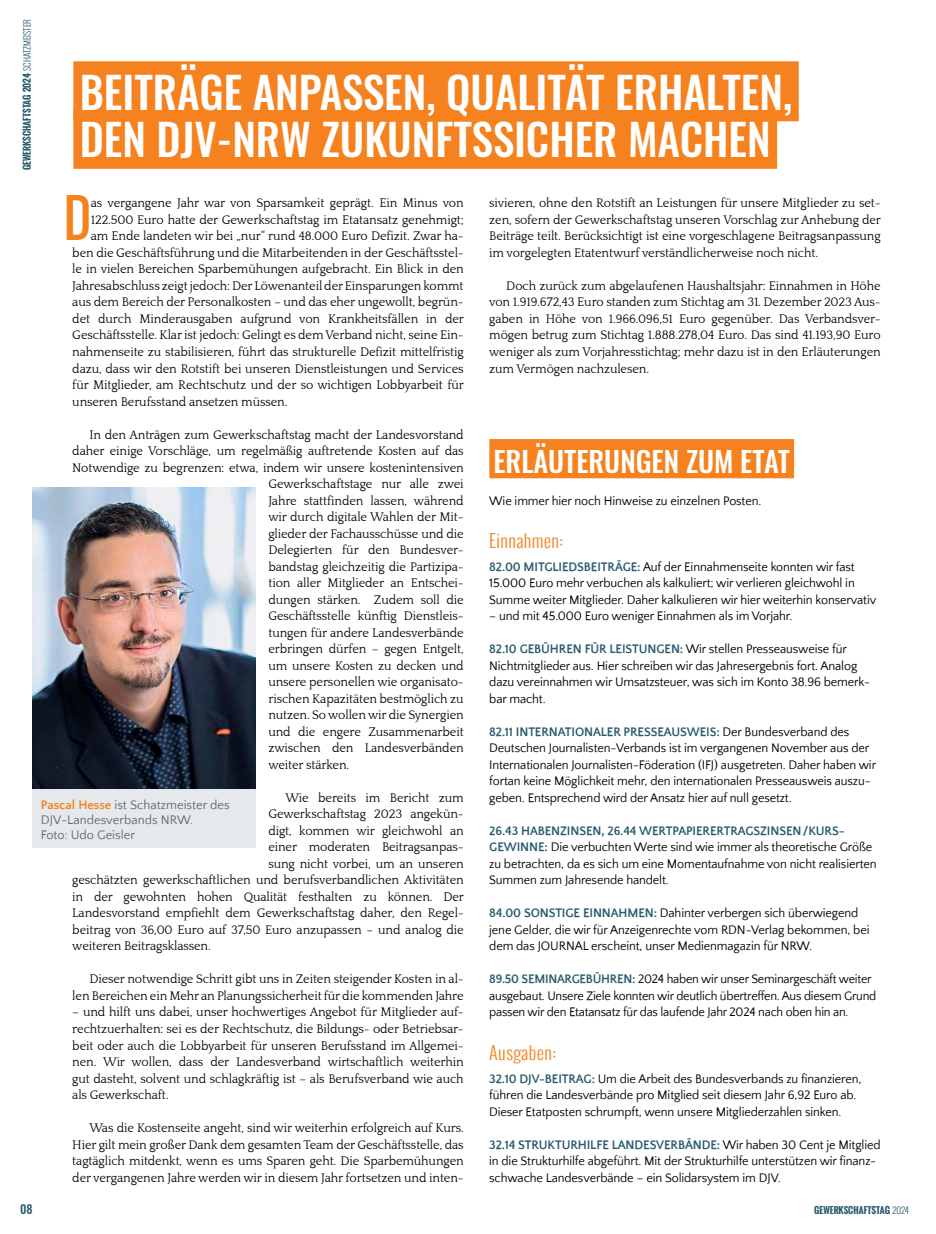
<style>
.page{position:relative;width:936px;height:1234px;background:#fff}
.page>*{position:absolute;margin:0;border:0;box-sizing:border-box;transform-origin:0 0}
.t1{font:50.4px "Oswald";color:#f5821f}
.t2{font:500 43.35px/47.5px "Oswald";color:#fff}
.t3{font:500 28.35px "Oswald";color:#fff}
.t4{font:300 18px "Oswald";letter-spacing:.02em;color:#f5821f}
.t5{font:12.75px/16.5px "Quattrocento";letter-spacing:-.01em;color:#000;text-align:justify}
.t6{font:12.75px/16.5px "Quattrocento Sans";letter-spacing:-.01em;color:#000}
.t7{font:12.75px/15px "Quattrocento Sans";color:#606970}
.t8{font:500 12px "Oswald";color:#285b6e}
.t9{font:700 9px "Oswald";color:#285b6e}
.s1{font-weight:300}
.s2{font-weight:700;color:#f5821f}
.s3{font-weight:700;color:#285b6e}
</style>
<div class="page">
<div style="left:489px;top:439px;width:305px;height:39px;background:#f5821f"></div>
<div style="left:73px;top:61px;width:725px;height:60px;background:#f5821f"></div>
<div style="left:73px;top:109px;width:704px;height:60px;background:#f5821f"></div>
<img style="left:32px;top:487px;width:223px;height:302px">
<div style="left:32px;top:789px;width:223px;height:58px;background:#e5e9eb"></div>
<p class="t9" style="left:20px;top:170px;width:153px;rotate:-90deg">GEWERKSCHAFTSTAG 2024 <span class="s1">SCHATZMEISTER</span></p>
<h2 class="t2" style="left:80px;top:64px;width:714px">BEITRÄGE ANPASSEN, QUALITÄT ERHALTEN,<br>DEN DJV-NRW ZUKUNFTSSICHER MACHEN</h2>
<h1 class="t1" style="left:64px;top:181px;width:29px">D</h1>
<p class="t5" style="left:91px;top:195px;width:374px">as vergangene Jahr war von Sparsamkeit geprägt. Ein Minus von</p>
<p class="t5" style="left:91px;top:212px;width:374px">122.500 Euro hatte der Gewerkschaftstag im Etatansatz genehmigt;</p>
<p class="t5" style="left:91px;top:228px;width:374px">am Ende landeten wir bei „nur“ rund 48.000 Euro Defizit. Zwar ha-</p>
<p class="t5" style="left:72px;top:245px;width:393px">ben die Geschäftsführung und die Mitarbeitenden in der Geschäftsstel-</p>
<p class="t5" style="left:72px;top:261px;width:393px">le in vielen Bereichen Sparbemühungen aufgebracht. Ein Blick in den</p>
<p class="t5" style="left:72px;top:278px;width:393px">Jahresabschluss zeigt jedoch: Der Löwenanteil der Einsparungen kommt</p>
<p class="t5" style="left:72px;top:294px;width:393px">aus dem Bereich der Personalkosten – und das eher ungewollt, begrün-</p>
<p class="t5" style="left:72px;top:311px;width:393px">det durch Minderausgaben aufgrund von Krankheitsfällen in der</p>
<p class="t5" style="left:72px;top:327px;width:393px">Geschäftsstelle. Klar ist jedoch: Gelingt es dem Verband nicht, seine Ein-</p>
<p class="t5" style="left:72px;top:344px;width:393px">nahmenseite zu stabilisieren, führt das strukturelle Defizit mittelfristig</p>
<p class="t5" style="left:72px;top:360px;width:393px">dazu, dass wir den Rotstift bei unseren Dienstleistungen und Services</p>
<p class="t5" style="left:72px;top:377px;width:393px">für Mitglieder, am Rechtschutz und der so wichtigen Lobbyarbeit für</p>
<p class="t5" style="left:72px;top:393px;width:217px">unseren Berufsstand ansetzen müssen.</p>
<p class="t5" style="left:89px;top:426px;width:376px">In den Anträgen zum Gewerkschaftstag macht der Landesvorstand</p>
<p class="t5" style="left:72px;top:443px;width:393px">daher einige Vorschläge, um regelmäßig auftretende Kosten auf das</p>
<p class="t5" style="left:72px;top:459px;width:393px">Notwendige zu begrenzen: etwa, indem wir unsere kostenintensiven</p>
<p class="t5" style="left:268px;top:476px;width:197px">Gewerkschaftstage nur alle zwei</p>
<p class="t5" style="left:268px;top:492px;width:197px">Jahre stattfinden lassen, während</p>
<p class="t5" style="left:268px;top:509px;width:197px">wir durch digitale Wahlen der Mit-</p>
<p class="t5" style="left:268px;top:525px;width:197px">glieder der Fachausschüsse und die</p>
<p class="t5" style="left:268px;top:542px;width:197px">Delegierten für den Bundesver-</p>
<p class="t5" style="left:268px;top:558px;width:197px">bandstag gleichzeitig die Partizipa-</p>
<p class="t5" style="left:268px;top:575px;width:197px">tion aller Mitglieder an Entschei-</p>
<p class="t5" style="left:268px;top:591px;width:197px">dungen stärken. Zudem soll die</p>
<p class="t5" style="left:268px;top:608px;width:197px">Geschäftsstelle künftig Dienstleis-</p>
<p class="t5" style="left:268px;top:624px;width:197px">tungen für andere Landesverbände</p>
<p class="t5" style="left:268px;top:641px;width:197px">erbringen dürfen – gegen Entgelt,</p>
<p class="t5" style="left:268px;top:657px;width:197px">um unsere Kosten zu decken und</p>
<p class="t5" style="left:268px;top:674px;width:197px">unsere personellen wie organisato-</p>
<p class="t5" style="left:268px;top:690px;width:197px">rischen Kapazitäten bestmöglich zu</p>
<p class="t5" style="left:268px;top:707px;width:197px">nutzen. So wollen wir die Synergien</p>
<p class="t5" style="left:268px;top:723px;width:197px">und die engere Zusammenarbeit</p>
<p class="t5" style="left:268px;top:740px;width:197px">zwischen den Landesverbänden</p>
<p class="t5" style="left:268px;top:756px;width:82px">weiter stärken.</p>
<p class="t5" style="left:285px;top:789px;width:180px">Wie bereits im Bericht zum</p>
<p class="t5" style="left:268px;top:806px;width:197px">Gewerkschaftstag 2023 angekün-</p>
<p class="t5" style="left:268px;top:822px;width:197px">digt, kommen wir gleichwohl an</p>
<p class="t5" style="left:268px;top:839px;width:197px">einer moderaten Beitragsanpas-</p>
<p class="t5" style="left:268px;top:855px;width:197px">sung nicht vorbei, um an unseren</p>
<p class="t5" style="left:72px;top:872px;width:393px">geschätzten gewerkschaftlichen und berufsverbandlichen Aktivitäten</p>
<p class="t5" style="left:72px;top:888px;width:393px">in der gewohnten hohen Qualität festhalten zu können. Der</p>
<p class="t5" style="left:72px;top:905px;width:391px">Landesvorstand empfiehlt dem Gewerkschaftstag daher, den Regel-</p>
<p class="t5" style="left:72px;top:921px;width:393px">beitrag von 36,00 Euro auf 37,50 Euro anzupassen – und analog die</p>
<p class="t5" style="left:72px;top:938px;width:140px">weiteren Beitragsklassen.</p>
<p class="t5" style="left:72px;top:971px;width:393px;text-align:right">Dieser notwendige Schritt gibt uns in Zeiten steigender Kosten in al&shy;len Bereichen ein Mehr an Planungssicherheit für die kommenden Jahre</p>
<p class="t5" style="left:72px;top:1004px;width:393px">– und hilft uns dabei, unser hochwertiges Angebot für Mitglieder auf&shy;rechtzuerhalten: sei es der Rechtschutz, die Bildungs- oder Betriebsar&shy;beit oder auch die Lobbyarbeit für unseren Berufsstand im Allgemei&shy;nen. Wir wollen, dass der Landesverband wirtschaftlich weiterhin gut dasteht, solvent und schlagkräftig ist – als Berufsverband wie auch als Gewerkschaft.</p>
<p class="t5" style="left:72px;top:1119px;width:393px;text-indent:17px">Was die Kostenseite angeht, sind wir weiterhin erfolgreich auf Kurs.<br>Hier gilt mein großer Dank dem gesamten Team der Geschäftsstelle, das tagtäglich mitdenkt, wenn es ums Sparen geht. Die Sparbemühungen der vergangenen Jahre werden wir in diesem Jahr fortsetzen und inten-</p>
<p class="t7" style="left:41px;top:797px;width:190px"><span class="s2">Pascal Hesse</span> ist Schatzmeister des<br>DJV-Landesverbands NRW.<br>Foto: Udo Geisler</p>
<p class="t5" style="left:489px;top:195px;width:393px">sivieren, ohne den Rotstift an Leistungen für unsere Mitglieder zu set&shy;zen, sofern der Gewerkschaftstag unseren Vorschlag zur Anhebung der Beiträge teilt. Berücksichtigt ist eine vorgeschlagene Beitragsanpassung im vorgelegten Etatentwurf verständlicherweise noch nicht.</p>
<p class="t5" style="left:489px;top:278px;width:393px;text-align:left;text-indent:17px">Doch zurück zum abgelaufenen Haushaltsjahr: Einnahmen in Höhe von 1.919.672,43 Euro standen zum Stichtag am 31. Dezember 2023 Aus&shy;gaben in Höhe von 1.966.096,51 Euro gegenüber. Das Verbandsver&shy;mögen betrug zum Stichtag 1.888.278,04 Euro. Das sind 41.193,90 Euro weniger als zum Vorjahresstichtag; mehr dazu ist in den Erläuterungen zum Vermögen nachzulesen.</p>
<h3 class="t3" style="left:493px;top:436px;width:298px">ERLÄUTERUNGEN ZUM ETAT</h3>
<p class="t6" style="left:489px;top:492px;width:273px">Wie immer hier noch Hinweise zu einzelnen Posten.</p>
<h3 class="t4" style="left:489px;top:527px;width:75px">Einnahmen:</h3>
<p class="t6" style="left:489px;top:558px;width:388px"><span class="s3">82.00 MITGLIEDSBEITRÄGE:</span> Auf der Einnahmenseite konnten wir fast<br>15.000 Euro mehr verbuchen als kalkuliert; wir verlieren gleichwohl in<br>Summe weiter Mitglieder. Daher kalkulieren wir hier weiterhin konservativ</p>
<p class="t6" style="left:489px;top:608px;width:305px">– und mit 45.000 Euro weniger Einnahmen als im Vorjahr.</p>
<p class="t6" style="left:489px;top:641px;width:382px"><span class="s3">82.10 GEBÜHREN FÜR LEISTUNGEN:</span> Wir stellen Presseausweise für Nichtmitglieder aus. Hier schreiben wir das Jahresergebnis fort. Analog dazu vereinnahmen wir Umsatzsteuer, was sich im Konto 38.96 bemerk&shy;bar macht.</p>
<p class="t6" style="left:489px;top:723px;width:388px"><span class="s3">82.11 INTERNATIONALER PRESSEAUSWEIS:</span> Der Bundesverband des Deutschen Journalisten-Verbands ist im vergangenen November aus der Internationalen Journalisten-Föderation (IFJ) ausgetreten. Daher haben wir fortan keine Möglichkeit mehr, den internationalen Presseausweis auszu&shy;geben. Entsprechend wird der Ansatz hier auf null gesetzt.</p>
<p class="t6" style="left:489px;top:822px;width:389px"><span class="s3">26.43 HABENZINSEN, 26.44 WERTPAPIERERTRAGSZINSEN/KURS-GEWINNE:</span> Die verbuchten Werte sind wie immer als theoretische Größe zu betrachten, da es sich um eine Momentaufnahme von nicht realisierten Summen zum Jahresende handelt.</p>
<p class="t6" style="left:489px;top:905px;width:382px"><span class="s3">84.00 SONSTIGE EINNAHMEN:</span> Dahinter verbergen sich überwiegend jene Gelder, die wir für Anzeigenrechte vom RDN-Verlag bekommen, bei dem das JOURNAL erscheint, unser Medienmagazin für NRW.</p>
<p class="t6" style="left:489px;top:971px;width:388px"><span class="s3">89.50 SEMINARGEBÜHREN:</span> 2024 haben wir unser Seminargeschäft weiter ausgebaut. Unsere Ziele konnten wir deutlich übertreffen. Aus diesem Grund passen wir den Etatansatz für das laufende Jahr 2024 nach oben hin an.</p>
<h3 class="t4" style="left:489px;top:1039px;width:68px">Ausgaben:</h3>
<p class="t6" style="left:489px;top:1070px;width:373px"><span class="s3">32.10 DJV-BEITRAG:</span> Um die Arbeit des Bundesverbands zu finanzieren, führen die Landesverbände pro Mitglied seit diesem Jahr 6,92 Euro ab.<br>Dieser Etatposten schrumpft, wenn unsere Mitgliederzahlen sinken.</p>
<p class="t6" style="left:489px;top:1136px;width:393px"><span class="s3">32.14 STRUKTURHILFE LANDESVERBÄNDE:</span> Wir haben 30 Cent je Mitglied in die Strukturhilfe abgeführt. Mit der Strukturhilfe unterstützen wir finanz&shy;schwache Landesverbände – ein Solidarsystem im DJV.</p>
<p class="t8" style="left:20px;top:1198px;width:14px">08</p>
<p class="t9" style="left:814px;top:1202px;width:96px">GEWERKSCHAFTSTAG <span class="s1">2024</span></p>
</div>
